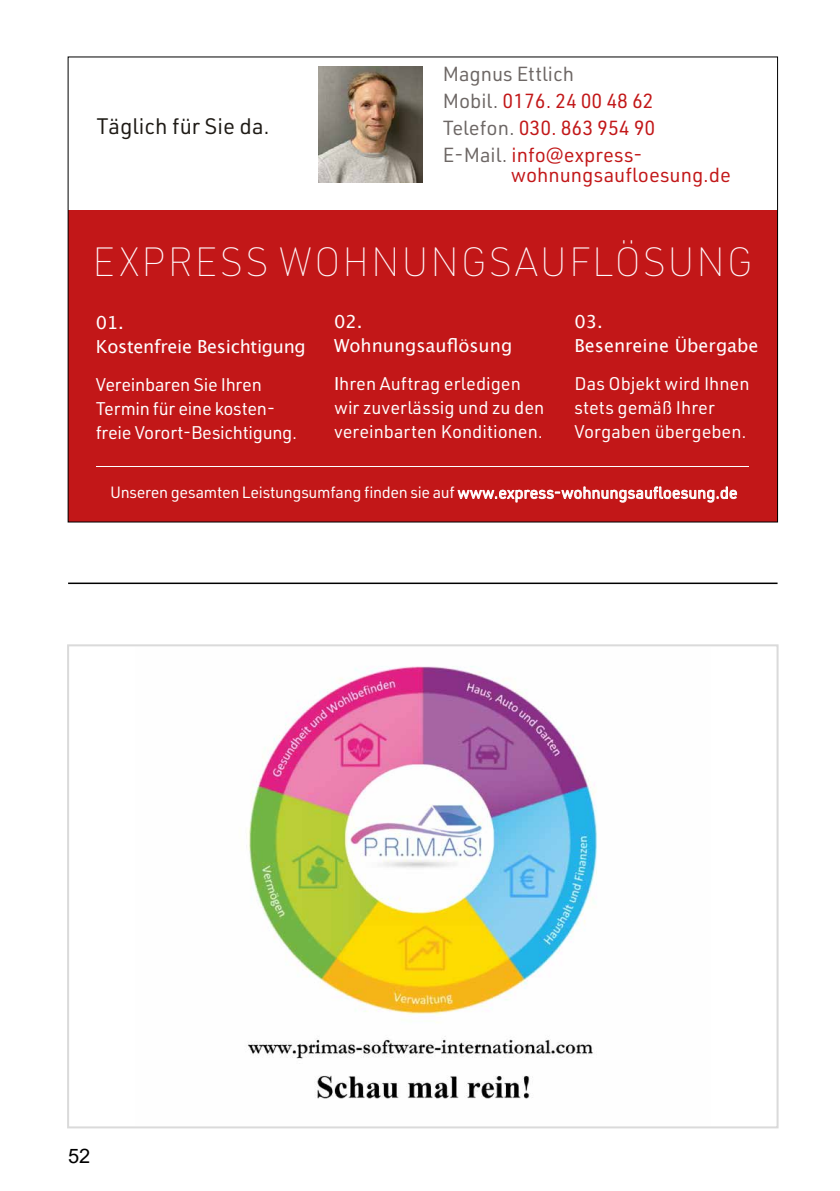
<style>
.page{position:relative;width:840px;height:1191px;background:#fff}
.page>*{position:absolute;margin:0;border:0;box-sizing:border-box;transform-origin:0 0}
.t1{font:100 40px "URWDIN";letter-spacing:.03em;color:#fef8fb}
.t2{font:22px "URWDIN";color:#1f1b16}
.t3{font:20px/27px "URWDIN";color:#c21718}
.t4{font:20px "Arial";color:#000}
.t5{font:18px/24px "URWDIN";color:#fff}
.t6{font:18px/24px "Lucida Grande";color:#fff}
.t7{font:16px "URWDIN";letter-spacing:-.005em;color:#fff}
.s1{color:#6d6765}
.s2{font-size:19.8px}
.s3{font-family:"Lucida Grande"}
</style>
<div class="page">
<div style="left:68px;top:210px;width:709px;height:312px;background:#c21718"></div>
<hr style="left:96px;top:466px;width:652px;height:1px;background:#fff">
<img style="left:319px;top:67px;width:103px;height:116px">
<hr style="left:68px;top:582px;width:709px;height:2px;background:#000">
<img style="left:247px;top:666px;width:350px;height:433px">
<div style="left:67px;top:644px;width:711px;height:484px;border:2px solid #dadada"></div>
<p class="t2" style="left:96px;top:112px;width:175px">Täglich für Sie da.</p>
<p class="t3" style="left:442px;top:60px;width:214px"><span class="s1">Magnus Ettlich<br>Mobil.</span> 0176. <span class="s2">24</span> 00 48 62<br><span class="s1">Telefon.</span> 030. 863 954 90<br><span class="s1">E-Mail.</span> info@express-</p>
<p class="t3" style="left:510px;top:161px;width:222px">wohnungsaufloesung.de</p>
<h1 class="t1" style="left:92px;top:236px;width:662px">EXPRESS WOHNUNGSAUFLÖSUNG</h1>
<p class="t6" style="left:96px;top:311px;width:211px">01.<br>Kostenfreie Besichtigung</p>
<p class="t5" style="left:96px;top:372px;width:203px">Vereinbaren Sie Ihren<br>Termin für eine kosten&shy;freie Vorort-Besichtigung.</p>
<p class="t6" style="left:334px;top:310px;width:180px">02.<br>Wohnungsauflösung</p>
<p class="t5" style="left:334px;top:371px;width:212px"><span class="s3">I</span>hren Auftrag erledigen wir zuverlässig und zu den vereinbarten Konditionen.</p>
<p class="t6" style="left:574px;top:310px;width:185px">03.<br>Besenreine Übergabe</p>
<p class="t5" style="left:574px;top:371px;width:176px">Das Objekt wird Ihnen stets gemäß Ihrer<br>Vorgaben übergeben.</p>
<p class="t7" style="left:110px;top:482px;width:628px">Unseren gesamten Leistungsumfang finden sie auf www.express-wohnungsaufloesung.de</p>
<p class="t4" style="left:68px;top:1141px;width:24px">52</p>
</div>
